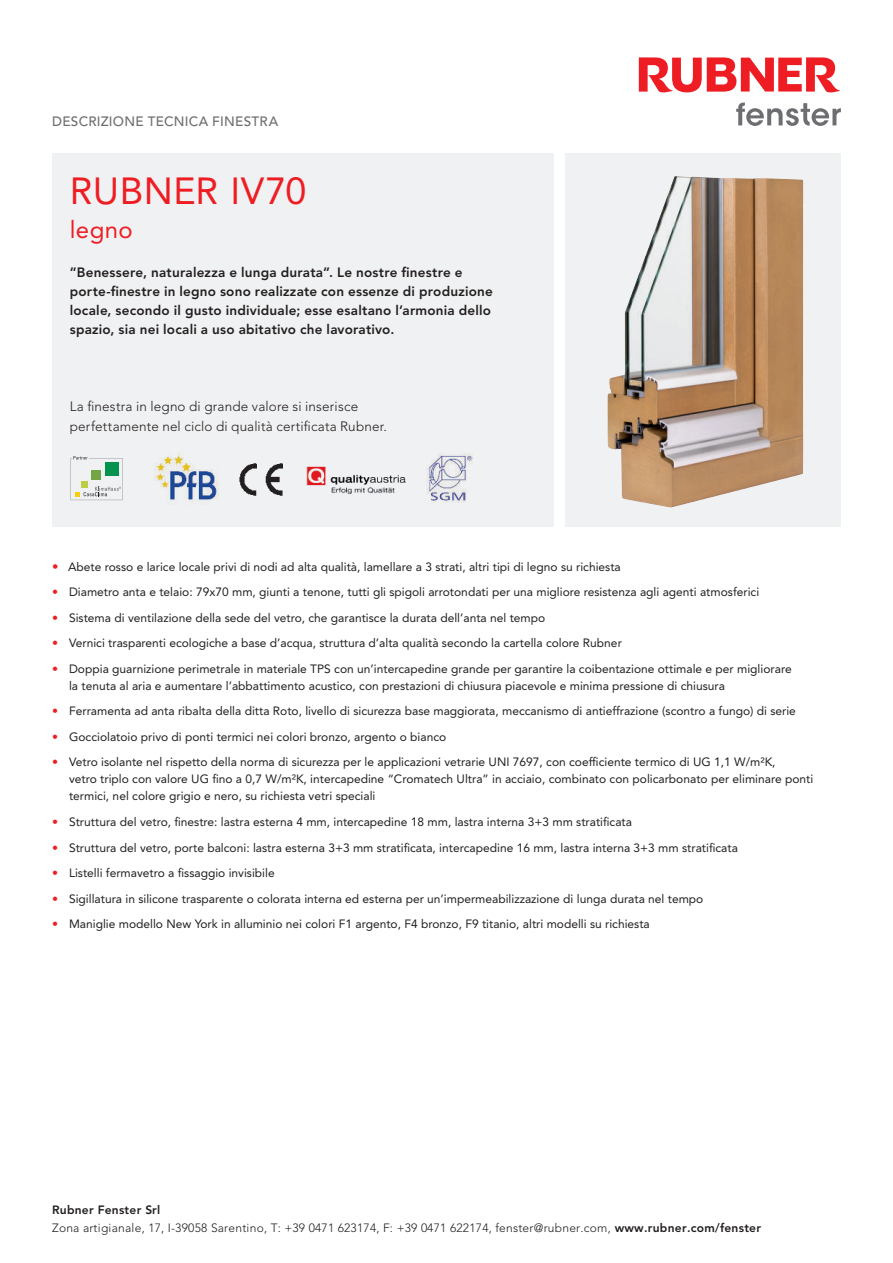
<style>
.page{position:relative;width:893px;height:1263px;background:#fff}
.page>*{position:absolute;margin:0;border:0;box-sizing:border-box;transform-origin:0 0}
.t1{font:37.5px "Avenir LT Std";letter-spacing:.01em;color:#ee1d23}
.t2{font:24px "Avenir LT Std";letter-spacing:.02em;color:#ee1d23}
.t3{font:800 13.5px/19.2px "Avenir LT Std";letter-spacing:.015em;color:#231f20}
.t4{font:300 13.5px/19.2px "Avenir LT Std";letter-spacing:.015em;color:#231f20}
.t5{font:500 13.5px "Avenir LT Std";letter-spacing:.02em;color:#6d6e71}
.t6{font:12px/17.1px "Avenir LT Std";color:#231f20}
.t7{font:300 12px/18px "Avenir LT Std";letter-spacing:.02em;color:#231f20}
.s1{font-weight:300;font-size:12.75px;color:#ee1d23}
.s2{color:#ee1d23}
.s3{font-weight:800}
</style>
<div class="page">
<svg style="left:639px;top:57px;width:202px;height:36px"></svg>
<svg style="left:736px;top:102px;width:105px;height:24px"></svg>
<svg style="left:565px;top:153px;width:276px;height:373px"></svg>
<div style="left:52px;top:153px;width:501px;height:373px;background:#f0f1f2"></div>
<img style="left:240px;top:463px;width:42px;height:33px">
<img style="left:154px;top:452px;width:65px;height:49px">
<img style="left:426px;top:454px;width:47px;height:48px">
<svg style="left:71px;top:456px;width:52px;height:44px"></svg>
<img style="left:306px;top:466px;width:100px;height:29px">
<img style="left:637px;top:176px;width:37px;height:104px">
<p class="t5" style="left:52px;top:114px;width:228px">DESCRIZIONE TECNICA FINESTRA</p>
<h1 class="t1" style="left:70px;top:175px;width:238px">RUBNER IV70</h1>
<h2 class="t2" style="left:70px;top:220px;width:65px">legno</h2>
<p class="t3" style="left:70px;top:264px;width:424px">”Benessere, naturalezza e lunga durata”. Le nostre finestre e porte-finestre in legno sono realizzate con essenze di produzione locale, secondo il gusto individuale; esse esaltano l’armonia dello spazio, sia nei locali a uso abitativo che lavorativo.</p>
<p class="t4" style="left:70px;top:398px;width:319px">La finestra in legno di grande valore si inserisce perfettamente nel ciclo di qualità certificata Rubner.</p>
<p class="t6" style="left:52px;top:559px;width:570px"><span class="s1">•</span> Abete rosso e larice locale privi di nodi ad alta qualità, lamellare a 3 strati, altri tipi di legno su richiesta</p>
<p class="t6" style="left:52px;top:584px;width:709px"><span class="s2">•</span> Diametro anta e telaio: 79x70 mm, giunti a tenone, tutti gli spigoli arrotondati per una migliore resistenza agli agenti atmosferici</p>
<p class="t6" style="left:52px;top:610px;width:495px"><span class="s2">•</span> Sistema di ventilazione della sede del vetro, che garantisce la durata dell’anta nel tempo</p>
<p class="t6" style="left:52px;top:635px;width:571px"><span class="s2">•</span> Vernici trasparenti ecologiche a base d’acqua, struttura d’alta qualità secondo la cartella colore Rubner</p>
<p class="t6" style="left:69px;top:661px;width:724px;text-indent:-17px"><span class="s2">•</span> Doppia guarnizione perimetrale in materiale TPS con un’intercapedine grande per garantire la coibentazione ottimale e per migliorare la tenuta al aria e aumentare l’abbattimento acustico, con prestazioni di chiusura piacevole e minima pressione di chiusura</p>
<p class="t6" style="left:52px;top:704px;width:745px"><span class="s2">•</span> Ferramenta ad anta ribalta della ditta Roto, livello di sicurezza base maggiorata, meccanismo di antieffrazione (scontro a fungo) di serie</p>
<p class="t6" style="left:52px;top:729px;width:396px"><span class="s2">•</span> Gocciolatoio privo di ponti termici nei colori bronzo, argento o bianco</p>
<p class="t6" style="left:69px;top:755px;width:746px;text-indent:-17px"><span class="s2">•</span> Vetro isolante nel rispetto della norma di sicurezza per le applicazioni vetrarie UNI 7697, con coefficiente termico di UG 1,1 W/m²K,<br>vetro triplo con valore UG fino a 0,7 W/m²K, intercapedine “Cromatech Ultra” in acciaio, combinato con policarbonato per eliminare ponti termici, nel colore grigio e nero, su richiesta vetri speciali</p>
<p class="t6" style="left:52px;top:814px;width:581px"><span class="s2">•</span> Struttura del vetro, finestre: lastra esterna 4 mm, intercapedine 18 mm, lastra interna 3+3 mm stratificata</p>
<p class="t6" style="left:52px;top:840px;width:687px"><span class="s2">•</span> Struttura del vetro, porte balconi: lastra esterna 3+3 mm stratificata, intercapedine 16 mm, lastra interna 3+3 mm stratificata</p>
<p class="t6" style="left:52px;top:865px;width:224px"><span class="s2">•</span> Listelli fermavetro a fissaggio invisibile</p>
<p class="t6" style="left:52px;top:891px;width:653px"><span class="s2">•</span> Sigillatura in silicone trasparente o colorata interna ed esterna per un’impermeabilizzazione di lunga durata nel tempo</p>
<p class="t6" style="left:52px;top:916px;width:599px"><span class="s2">•</span> Maniglie modello New York in alluminio nei colori F1 argento, F4 bronzo, F9 titanio, altri modelli su richiesta</p>
<p class="t7" style="left:52px;top:1200px;width:710px"><span class="s3">Rubner Fenster Srl<br></span>Zona artigianale, 17, I-39058 Sarentino, T: +39 0471 623174, F: +39 0471 622174, fenster@rubner.com, <span class="s3">www.rubner.com/fenster</span></p>
</div>
